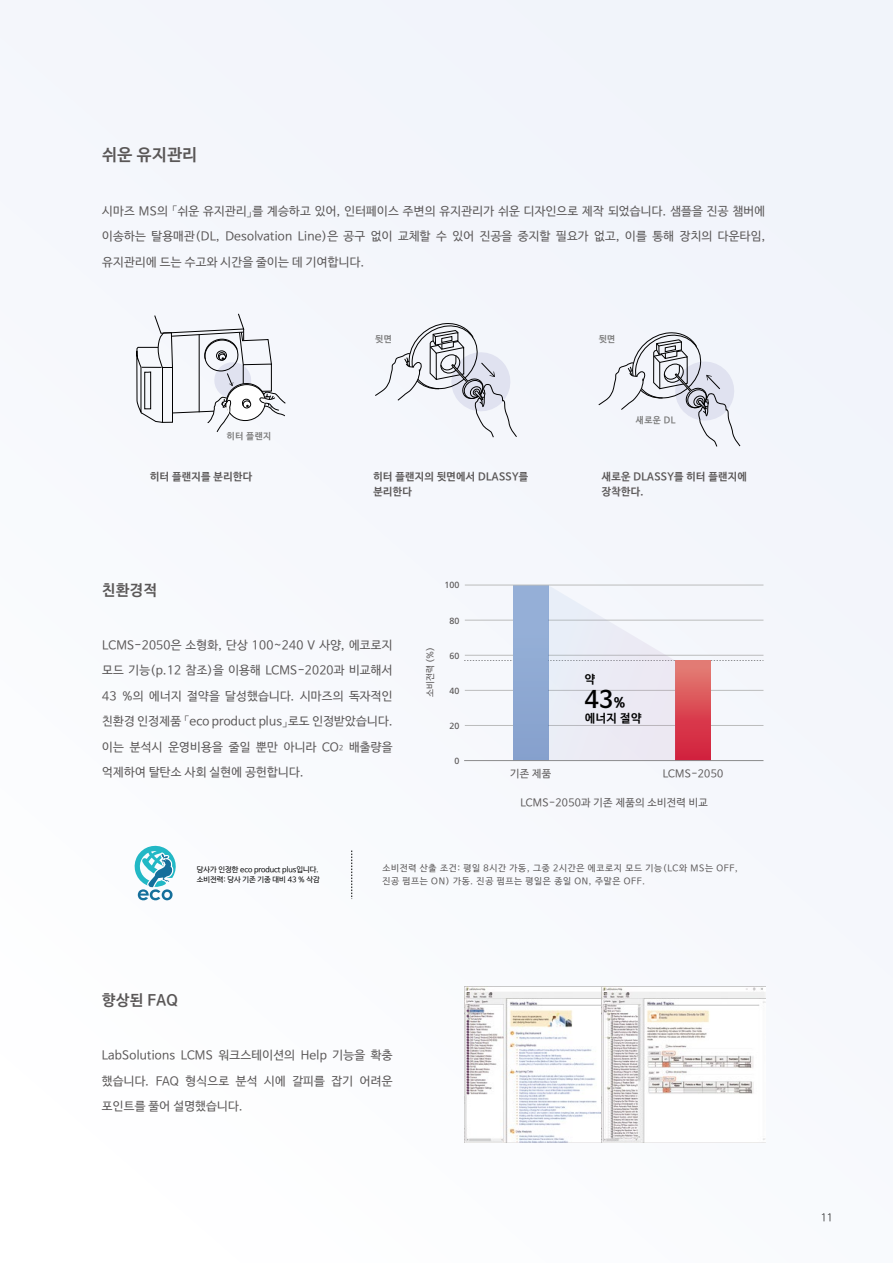
<style>
.page{position:relative;width:893px;height:1263px;background:#f6f8fc}
.page>*{position:absolute;margin:0;border:0;box-sizing:border-box;transform-origin:0 0}
.t1{font:23.4px "Nanum Barun Gothic OTF Bold";color:#000}
.t2{font:16.5px "Nanum Barun Gothic OTF Bold";letter-spacing:.03em;color:#5a5757}
.t3{font:15px "Nanum Barun Gothic OTF Bold";letter-spacing:.03em;color:#5a5757}
.t4{font:12px/25.5px "Nanum Barun Gothic OTF";letter-spacing:.02em;color:#5a5757;text-align:justify}
.t5{font:11.7px "Nanum Barun Gothic OTF Bold";color:#000}
.t6{font:10.5px/15px "Nanum Barun Gothic OTF Bold";letter-spacing:.03em;color:#5a5757}
.t7{font:10.5px "Nanum Barun Gothic OTF";letter-spacing:.03em;color:#5a5757}
.t8{font:10.5px "Nanum Barun Gothic OTF Light";color:#000}
.t9{font:9px/13.5px "Nanum Barun Gothic OTF";letter-spacing:.075em;color:#5a5757}
.t10{font:9px "Nanum Barun Gothic OTF Bold";letter-spacing:.05em;color:#7d7d7d}
.t11{font:8.85px "Frutiger LT Std";color:#5a5757}
.t12{font:7.5px/10.5px "Nanum Barun Gothic OTF";color:#000}
.s1{font-size:7.05px}
.s2{font-size:13.65px}
</style>
<div class="page">
<hr style="left:464px;top:1143px;width:164px;height:1px;background:#fafbfe">
<svg style="left:598px;top:332px;width:143px;height:115px"></svg>
<svg style="left:375px;top:323px;width:142px;height:115px"></svg>
<svg style="left:136px;top:313px;width:150px;height:119px"></svg>
<svg style="left:351px;top:850px;width:1px;height:49px"></svg>
<svg style="left:134px;top:845px;width:42px;height:55px"></svg>
<img style="left:465px;top:986px;width:136px;height:157px">
<img style="left:601px;top:986px;width:164px;height:157px">
<hr style="left:464px;top:760px;width:299px;height:1px;background:#8b8b8c">
<svg style="left:464px;top:586px;width:299px;height:174px"></svg>
<hr style="left:465px;top:585px;width:298px;height:1px;background:#bbbcbc">
<h2 class="t2" style="left:102px;top:147px;width:96px">쉬운 유지관리</h2>
<p class="t4" style="left:102px;top:198px;width:664px">시마즈 MS의 「쉬운 유지관리」를 계승하고 있어, 인터페이스 주변의 유지관리가 쉬운 디자인으로 제작 되었습니다. 샘플을 진공 챔버에 이송하는 탈용매관(DL, Desolvation Line)은 공구 없이 교체할 수 있어 진공을 중지할 필요가 없고, 이를 통해 장치의 다운타임, 유지관리에 드는 수고와 시간을 줄이는 데 기여합니다.</p>
<p class="t10" style="left:227px;top:431px;width:46px">히터 플랜지</p>
<p class="t10" style="left:375px;top:335px;width:18px">뒷면</p>
<p class="t10" style="left:599px;top:335px;width:18px">뒷면</p>
<p class="t10" style="left:636px;top:415px;width:41px">새로운 DL</p>
<p class="t6" style="left:150px;top:469px;width:103px">히터 플랜지를 분리한다</p>
<p class="t6" style="left:373px;top:469px;width:156px">히터 플랜지의 뒷면에서 DLASSY를 분리한다</p>
<p class="t6" style="left:602px;top:469px;width:147px">새로운 DLASSY를 히터 플랜지에 장착한다.</p>
<p class="t3" style="left:102px;top:582px;width:56px">친환경적</p>
<p class="t4" style="left:102px;top:632px;width:292px">LCMS-2050은 소형화, 단상 100~240 V 사양, 에코로지 모드 기능(p.12 참조)을 이용해 LCMS-2020과 비교해서 43 %의 에너지 절약을 달성했습니다. 시마즈의 독자적인 친환경 인정제품 「eco product plus」로도 인정받았습니다. 이는 분석시 운영비용을 줄일 뿐만 아니라 CO<span class="s1">2</span> 배출량을 억제하여 탈탄소 사회 실현에 공헌합니다.</p>
<p class="t11" style="left:445px;top:580px;width:16px">100</p>
<p class="t9" style="left:424px;top:697px;width:52px;rotate:-90deg">소비전력 (%)</p>
<p class="t11" style="left:450px;top:615px;width:11px">80</p>
<p class="t11" style="left:450px;top:650px;width:11px">60</p>
<p class="t11" style="left:450px;top:685px;width:11px">40</p>
<p class="t11" style="left:450px;top:721px;width:11px">20</p>
<p class="t11" style="left:455px;top:755px;width:6px">0</p>
<p class="t5" style="left:585px;top:673px;width:12px">약</p>
<h1 class="t1" style="left:585px;top:688px;width:42px">43<span class="s2">%</span></h1>
<p class="t5" style="left:585px;top:712px;width:58px">에너지 절약</p>
<p class="t7" style="left:510px;top:769px;width:43px">기존 제품</p>
<p class="t7" style="left:663px;top:769px;width:62px">LCMS-2050</p>
<p class="t7" style="left:520px;top:797px;width:189px">LCMS-2050과 기존 제품의 소비전력 비교</p>
<p class="t12" style="left:197px;top:865px;width:125px">당사가 인정한 eco product plus입니다. 소비전력: 당사 기존 기종 대비 43 % 삭감</p>
<p class="t3" style="left:102px;top:992px;width:77px">향상된 FAQ</p>
<p class="t9" style="left:382px;top:861px;width:357px">소비전력 산출 조건: 평일 8시간 가동, 그중 2시간은 에코로지 모드 기능(LC와 MS는 OFF, 진공 펌프는 ON) 가동. 진공 펌프는 평일은 종일 ON, 주말은 OFF.</p>
<p class="t4" style="left:102px;top:1043px;width:292px">LabSolutions LCMS 워크스테이션의 Help 기능을 확충 했습니다. FAQ 형식으로 분석 시에 갈피를 잡기 어려운 포인트를 풀어 설명했습니다.</p>
<p class="t8" style="left:821px;top:1212px;width:14px">11</p>
</div>
